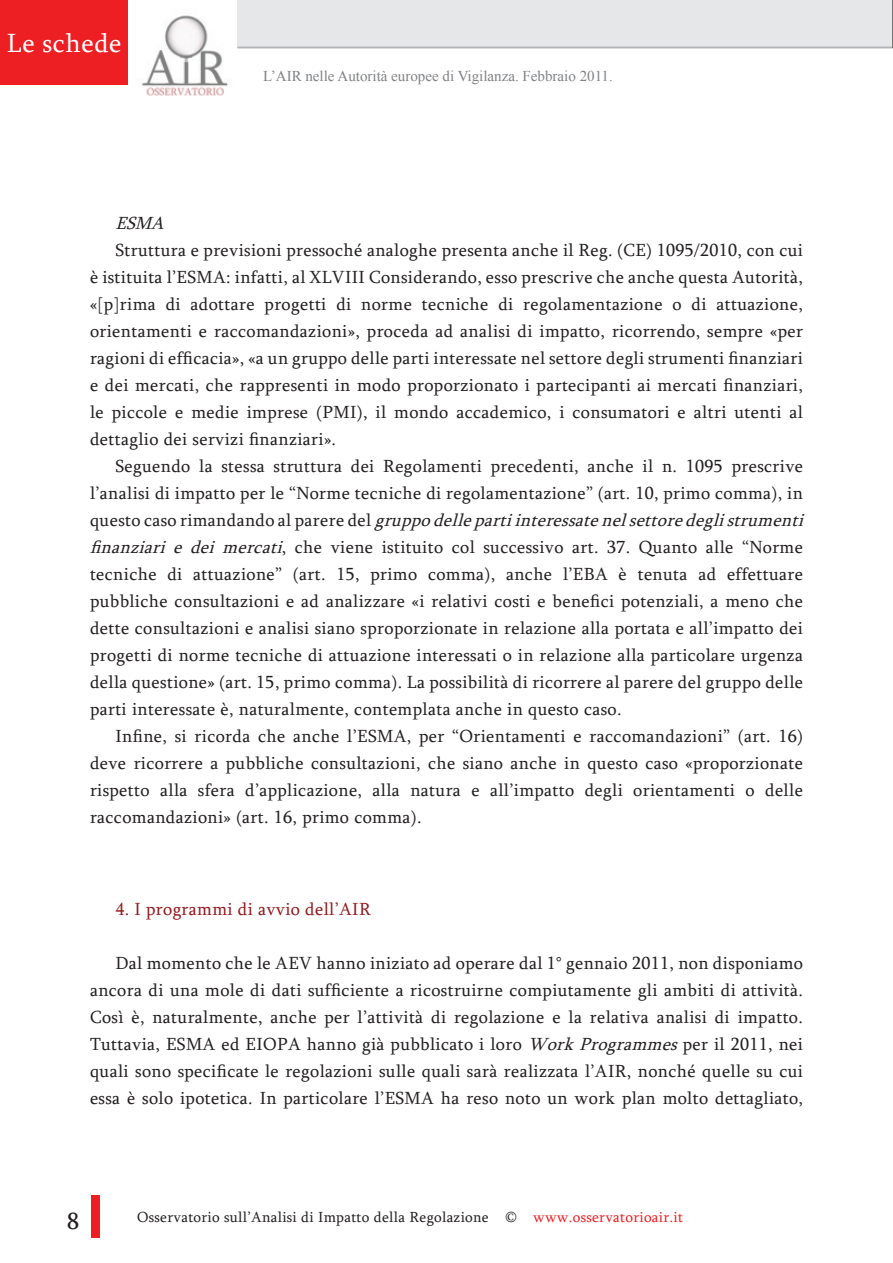
<style>
.page{position:relative;width:893px;height:1263px;background:#fff}
.page>*{position:absolute;margin:0;border:0;box-sizing:border-box;transform-origin:0 0}
.t1{font:27px "Sylfaen";letter-spacing:.02em;color:#fff}
.t2{font:24px "Sylfaen";color:#231f20}
.t3{font:18px/27px "Sylfaen";letter-spacing:.02em;color:#231f20;text-align:justify}
.t4{font:18px "Sylfaen";letter-spacing:.02em;color:#931a1e}
.t5{font:italic 18px "Sylfaen";color:#231f20}
.t6{font:15px "Sylfaen";letter-spacing:.02em;color:#231f20}
.t7{font:15px "Times New Roman";color:#808285}
.s1{font-style:italic}
.s2{color:#ee1f23}
</style>
<div class="page">
<div style="left:0;top:0;width:128px;height:84px;background:#ee1f23"></div>
<img style="left:141px;top:0;width:97px;height:96px">
<img style="left:91px;top:1195px;width:9px;height:42px">
<div style="left:238px;top:0;width:655px;height:48px;background:#e6e7e9"></div>
<hr style="left:238px;top:47px;width:655px;height:1px;background:#b2b3b7">
<h1 class="t1" style="left:7px;top:25px;width:116px">Le schede</h1>
<p class="t7" style="left:263px;top:66px;width:351px">L’AIR nelle Autorità europee di Vigilanza. Febbraio 2011.</p>
<p class="t5" style="left:116px;top:211px;width:56px">ESMA</p>
<p class="t3" style="left:90px;top:236px;width:715px;text-indent:26px">Struttura e previsioni pressoché analoghe presenta anche il Reg. (CE) 1095/2010, con cui è istituita l’ESMA: infatti, al XLVIII Considerando, esso prescrive che anche questa Autorità, «[p]rima di adottare progetti di norme tecniche di regolamentazione o di attuazione, orientamenti e raccomandazioni», proceda ad analisi di impatto, ricorrendo, sempre «per ragioni di efficacia», «a un gruppo delle parti interessate nel settore degli strumenti finanziari e dei mercati, che rappresenti in modo proporzionato i partecipanti ai mercati finanziari, le piccole e medie imprese (PMI), il mondo accademico, i consumatori e altri utenti al dettaglio dei servizi finanziari».</p>
<p class="t3" style="left:90px;top:452px;width:721px;text-align:left;text-indent:26px">Seguendo la stessa struttura dei Regolamenti precedenti, anche il n. 1095 prescrive l’analisi di impatto per le “Norme tecniche di regolamentazione” (art. 10, primo comma), in q u e s t o c a s o r i m a n d a n d o a l p a r e r e d e l <span class="s1">gruppodellepartiinteressatenelsettoredeglistrumenti finanziari e dei mercati</span>, che viene istituito col successivo art. 37. Quanto alle “Norme tecniche di attuazione” (art. 15, primo comma), anche l’EBA è tenuta ad effettuare pubbliche consultazioni e ad analizzare «i relativi costi e benefici potenziali, a meno che dette consultazioni e analisi siano sproporzionate in relazione alla portata e all’impatto dei progetti di norme tecniche di attuazione interessati o in relazione alla particolare urgenza della questione» (art. 15, primo comma). La possibilità di ricorrere al parere del gruppo delle parti interessate è, naturalmente, contemplata anche in questo caso.</p>
<p class="t3" style="left:90px;top:722px;width:714px;text-indent:26px">Infine, si ricorda che anche l’ESMA, per “Orientamenti e raccomandazioni” (art. 16) deve ricorrere a pubbliche consultazioni, che siano anche in questo caso «proporzionate rispetto alla sfera d’applicazione, alla natura e all’impatto degli orientamenti o delle raccomandazioni» (art. 16, primo comma).</p>
<p class="t4" style="left:116px;top:897px;width:257px">4. I programmi di avvio dell’AIR</p>
<p class="t3" style="left:90px;top:949px;width:715px;text-indent:26px">Dal momento che le AEV hanno iniziato ad operare dal 1° gennaio 2011, non disponiamo ancora di una mole di dati sufficiente a ricostruirne compiutamente gli ambiti di attività.<br>Così è, naturalmente, anche per l’attività di regolazione e la relativa analisi di impatto.<br>Tuttavia, ESMA ed EIOPA hanno già pubblicato i loro <span class="s1">WorkProgrammes</span>per il 2011, nei quali sono specificate le regolazioni sulle quali sarà realizzata l’AIR, nonché quelle su cui essa è solo ipotetica. In particolare l’ESMA ha reso noto un work plan molto dettagliato,</p>
<h2 class="t2" style="left:67px;top:1205px;width:13px">8</h2>
<p class="t6" style="left:137px;top:1207px;width:547px">Osservatorio sull’Analisi di Impatto della Regolazione © <span class="s2">www.osservatorioair.it</span></p>
</div>
